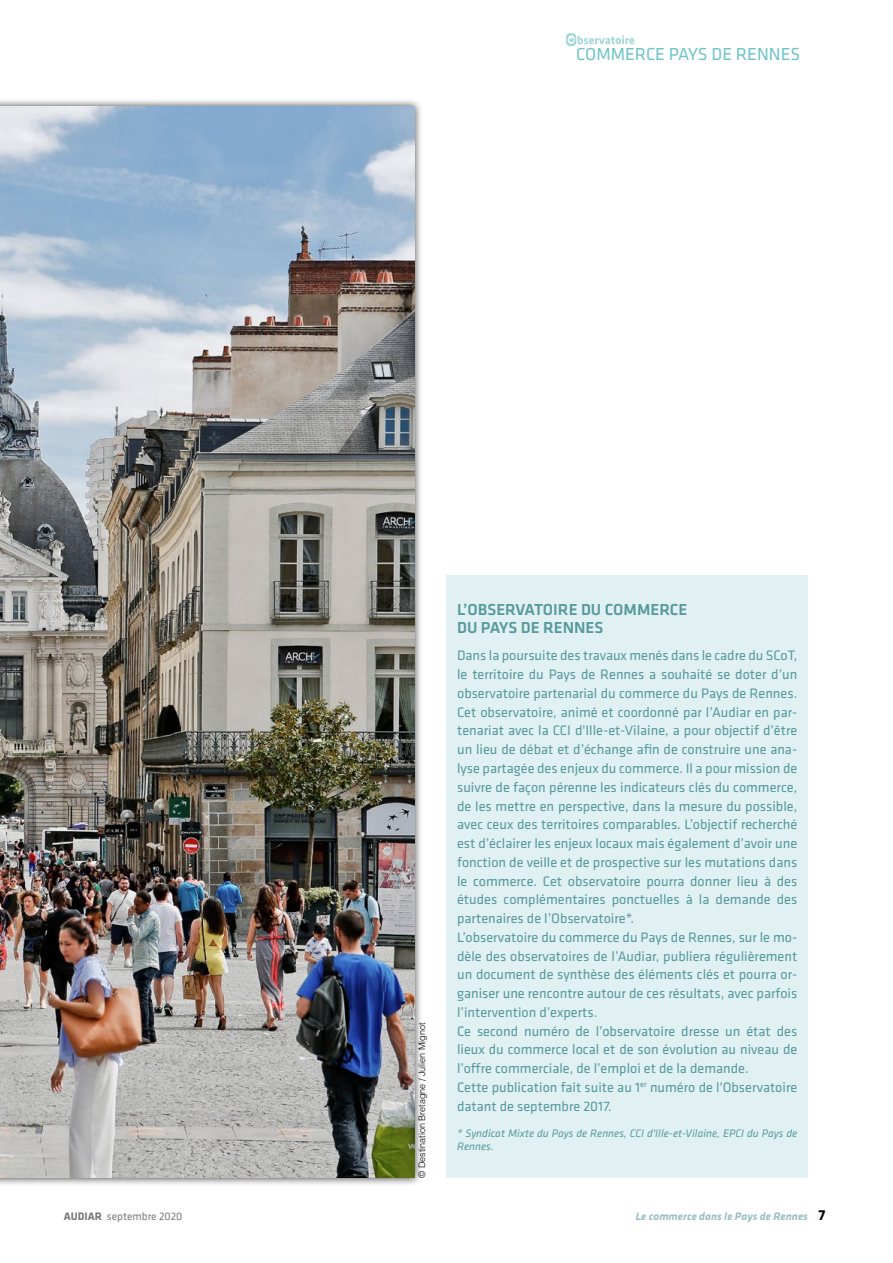
<style>
.page{position:relative;width:893px;height:1263px;background:#fff}
.page>*{position:absolute;margin:0;border:0;box-sizing:border-box;transform-origin:0 0}
.t1{font:18px "Klavika";color:#6cc4c8}
.t2{font:500 16.5px/18px "Klavika";color:#56999c}
.t3{font:14.25px/18.8px "Klavika";color:#56999c}
.t4{font:italic 11.25px/13.5px "Klavika";color:#56999c}
.t5{font:italic 700 11.25px "Klavika";color:#9cc0c2}
.t6{font:11.25px "Klavika";color:#7c7b7b}
.t7{font:300 9px "Helvetica LT Std";color:#000}
.s1{font-weight:700}
.s2{font-style:normal;font-size:15px;color:#000}
</style>
<div class="page">
<div style="left:0;top:98px;width:423px;height:1089px;background:#000;opacity:.75"></div>
<img style="left:0;top:106px;width:415px;height:1072px">
<svg style="left:566px;top:33px;width:68px;height:13px"></svg>
<div style="left:446px;top:575px;width:362px;height:603px;background:#e1f1f3"></div>
<p class="t1" style="left:576px;top:45px;width:226px">COMMERCE PAYS DE RENNES</p>
<p class="t7" style="left:416px;top:1178px;width:157px;rotate:-90deg">© Destination Bretagne / Julien Mignot</p>
<p class="t2" style="left:457px;top:601px;width:232px">L’OBSERVATOIRE DU COMMERCE<br>DU PAYS DE RENNES</p>
<p class="t3" style="left:457px;top:647px;width:342px">Dans la poursuite des travaux menés dans le cadre du SCoT, le territoire du Pays de Rennes a souhaité se doter d’un observatoire partenarial du commerce du Pays de Rennes.<br>Cet observatoire, animé et coordonné par l’Audiar en par&shy;tenariat avec la CCI d'Ille-et-Vilaine, a pour objectif d’être un lieu de débat et d’échange afin de construire une ana&shy;lyse partagée des enjeux du commerce. Il a pour mission de suivre de façon pérenne les indicateurs clés du commerce, de les mettre en perspective, dans la mesure du possible, avec ceux des territoires comparables. L’objectif recherché est d’éclairer les enjeux locaux mais également d’avoir une fonction de veille et de prospective sur les mutations dans le commerce. Cet observatoire pourra donner lieu à des études complémentaires ponctuelles à la demande des partenaires de l’Observatoire*.<br>L’observatoire du commerce du Pays de Rennes, sur le mo&shy;dèle des observatoires de l’Audiar, publiera régulièrement un document de synthèse des éléments clés et pourra or&shy;ganiser une rencontre autour de ces résultats, avec parfois l’intervention d’experts.<br>Ce second numéro de l’observatoire dresse un état des lieux du commerce local et de son évolution au niveau de l’offre commerciale, de l’emploi et de la demande.<br>Cette publication fait suite au 1<sup>er</sup> numéro de l'Observatoire datant de septembre 2017.</p>
<p class="t4" style="left:457px;top:1126px;width:342px">* Syndicat Mixte du Pays de Rennes, CCI d'Ille-et-Vilaine, EPCI du Pays de<br>Rennes.</p>
<p class="t6" style="left:64px;top:1210px;width:120px"><span class="s1">AUDIAR</span> septembre 2020</p>
<p class="t5" style="left:636px;top:1210px;width:191px">Le commerce dans le Pays de Rennes <span class="s2">7</span></p>
</div>
